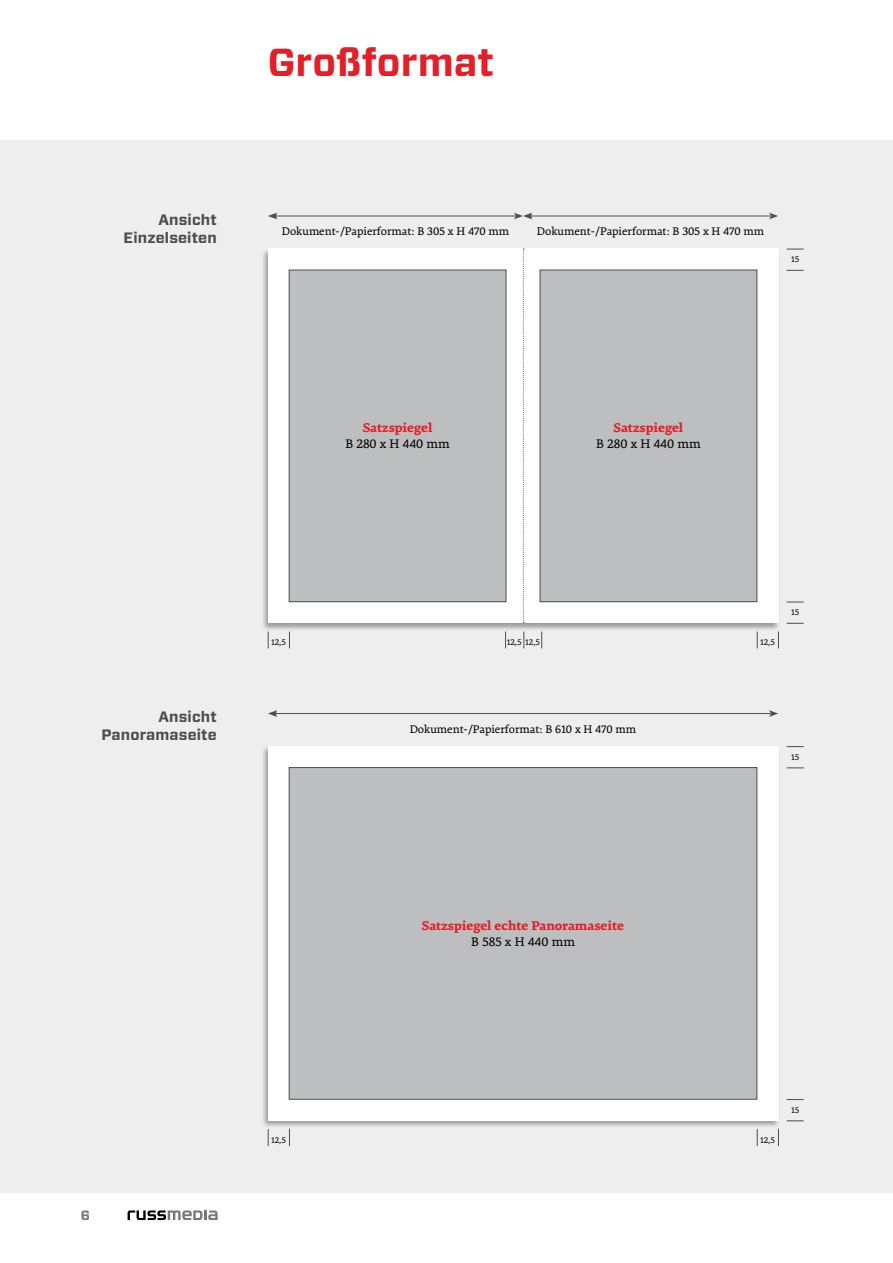
<style>
.page{position:relative;width:893px;height:1263px;background:#fff}
.page>*{position:absolute;margin:0;border:0;box-sizing:border-box;transform-origin:0 0}
.t1{font:700 39px "Forza";color:#e31f27}
.t2{font:700 15px/18px "Forza";letter-spacing:.01em;color:#4d4d4f;text-align:right}
.t3{font:700 13.5px "Premiera";color:#e31f27}
.t4{font:13.5px "Premiera";color:#000}
.t5{font:700 13.5px "Forza";color:#77787b}
.t6{font:12px "Premiera";color:#000}
.t7{font:9px "Premiera";letter-spacing:.01em;color:#000}
</style>
<div class="page">
<div style="left:0;top:140px;width:893px;height:1053px;background:#eeeeef"></div>
<svg style="left:128px;top:1210px;width:90px;height:10px"></svg>
<div style="left:261px;top:248px;width:520px;height:383px;background:#000;opacity:.35"></div>
<div style="left:268px;top:249px;width:510px;height:374px;background:#fff"></div>
<div style="left:289px;top:270px;width:217px;height:332px;background:#bcbec0"></div>
<div style="left:289px;top:270px;width:217px;height:332px;border:1px solid #4d4d4f"></div>
<div style="left:540px;top:270px;width:217px;height:332px;background:#bcbec0"></div>
<div style="left:540px;top:270px;width:217px;height:332px;border:1px solid #4d4d4f"></div>
<svg style="left:523px;top:249px;width:1px;height:374px"></svg>
<svg style="left:268px;top:631px;width:1px;height:17px"></svg>
<svg style="left:289px;top:631px;width:1px;height:17px"></svg>
<svg style="left:757px;top:631px;width:1px;height:17px"></svg>
<svg style="left:778px;top:631px;width:1px;height:17px"></svg>
<svg style="left:787px;top:249px;width:17px;height:1px"></svg>
<svg style="left:787px;top:270px;width:17px;height:1px"></svg>
<svg style="left:787px;top:602px;width:17px;height:1px"></svg>
<svg style="left:787px;top:623px;width:17px;height:1px"></svg>
<hr style="left:275px;top:713px;width:496px;height:1px;background:#4d4d4f">
<svg style="left:268px;top:710px;width:9px;height:7px"></svg>
<svg style="left:769px;top:710px;width:9px;height:7px"></svg>
<div style="left:261px;top:745px;width:520px;height:384px;background:#000;opacity:.35"></div>
<div style="left:268px;top:746px;width:510px;height:374px;background:#fff"></div>
<svg style="left:268px;top:1129px;width:1px;height:17px"></svg>
<svg style="left:289px;top:1129px;width:1px;height:17px"></svg>
<svg style="left:757px;top:1129px;width:1px;height:17px"></svg>
<svg style="left:778px;top:1129px;width:1px;height:17px"></svg>
<svg style="left:787px;top:746px;width:17px;height:1px"></svg>
<svg style="left:787px;top:767px;width:17px;height:1px"></svg>
<svg style="left:787px;top:1099px;width:17px;height:1px"></svg>
<svg style="left:787px;top:1120px;width:17px;height:1px"></svg>
<div style="left:289px;top:767px;width:468px;height:332px;background:#bcbec0"></div>
<div style="left:289px;top:767px;width:468px;height:332px;border:1px solid #4d4d4f"></div>
<hr style="left:275px;top:216px;width:241px;height:1px;background:#4d4d4f">
<svg style="left:268px;top:213px;width:9px;height:6px"></svg>
<hr style="left:530px;top:216px;width:241px;height:1px;background:#4d4d4f">
<svg style="left:514px;top:213px;width:18px;height:6px"></svg>
<svg style="left:769px;top:213px;width:9px;height:6px"></svg>
<svg style="left:505px;top:631px;width:1px;height:17px"></svg>
<svg style="left:541px;top:631px;width:1px;height:17px"></svg>
<svg style="left:524px;top:631px;width:1px;height:17px"></svg>
<h1 class="t1" style="left:268px;top:36px;width:228px">Großformat</h1>
<p class="t2" style="left:124px;top:211px;width:95px">Ansicht<br>Einzelseiten</p>
<p class="t6" style="left:282px;top:224px;width:229px">Dokument-/Papierformat: B 305 x H 470 mm</p>
<p class="t6" style="left:537px;top:224px;width:229px">Dokument-/Papierformat: B 305 x H 470 mm</p>
<p class="t7" style="left:791px;top:254px;width:10px">15</p>
<p class="t3" style="left:363px;top:419px;width:71px">Satzspiegel</p>
<p class="t4" style="left:345px;top:436px;width:106px">B 280 x H 440 mm</p>
<p class="t3" style="left:614px;top:419px;width:71px">Satzspiegel</p>
<p class="t4" style="left:596px;top:436px;width:106px">B 280 x H 440 mm</p>
<p class="t2" style="left:101px;top:708px;width:117px">Ansicht<br>Panoramaseite</p>
<p class="t7" style="left:271px;top:637px;width:16px">12,5</p>
<p class="t7" style="left:760px;top:637px;width:16px">12,5</p>
<p class="t7" style="left:507px;top:637px;width:35px">12,5 12,5</p>
<p class="t7" style="left:791px;top:607px;width:10px">15</p>
<p class="t6" style="left:410px;top:722px;width:228px">Dokument-/Papierformat: B 610 x H 470 mm</p>
<p class="t7" style="left:791px;top:752px;width:10px">15</p>
<p class="t3" style="left:422px;top:917px;width:204px">Satzspiegel echte Panoramaseite</p>
<p class="t4" style="left:471px;top:934px;width:105px">B 585 x H 440 mm</p>
<p class="t5" style="left:80px;top:1206px;width:11px">6</p>
<p class="t7" style="left:271px;top:1134px;width:16px">12,5</p>
<p class="t7" style="left:760px;top:1134px;width:16px">12,5</p>
<p class="t7" style="left:791px;top:1104px;width:10px">15</p>
</div>
